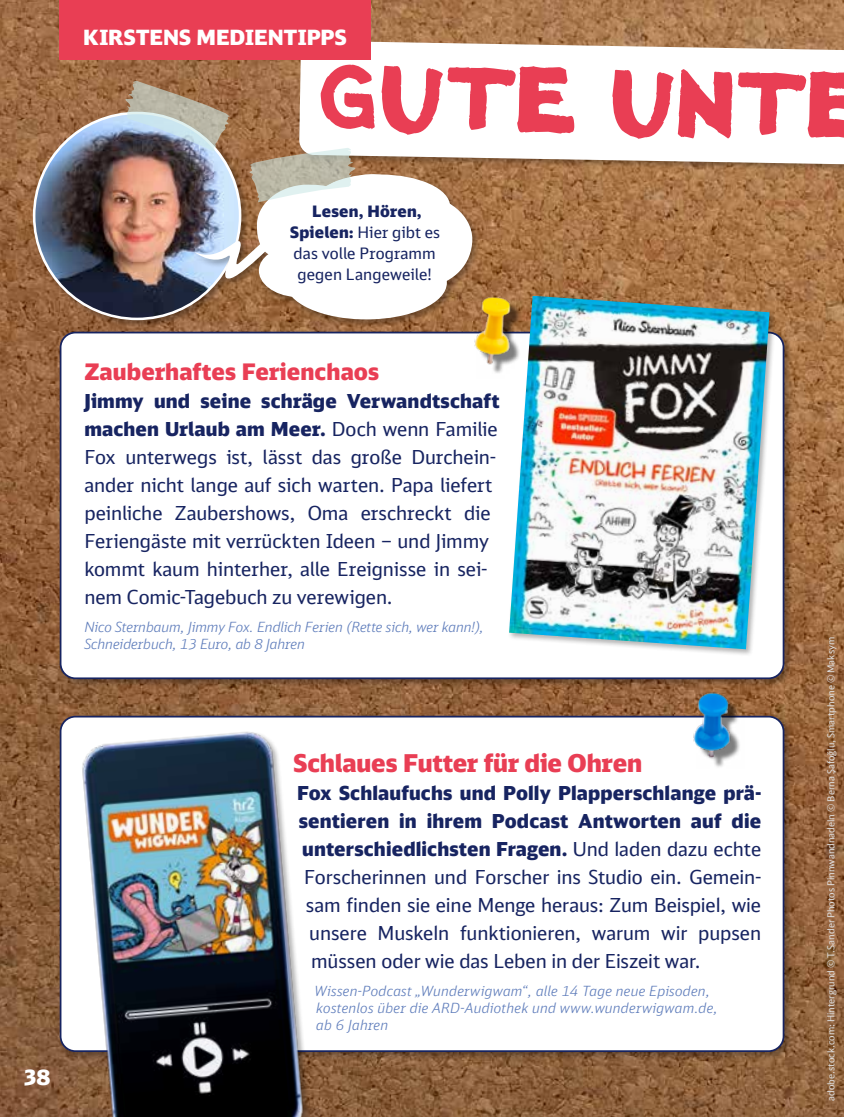
<style>
.page{position:relative;width:844px;height:1117px;background:#fff}
.page>*{position:absolute;margin:0;border:0;box-sizing:border-box;transform-origin:0 0}
.t1{font:78.75px "Black Metal Sans";color:#e93e54}
.t2{font:900 24.5px "DB Head Alternate";letter-spacing:-.005em;color:#e93e54}
.t3{font:900 22.75px "DB Head Alternate";letter-spacing:.005em;color:#e93e54}
.t4{font:900 21px "DB Head Alternate";color:#fff}
.t5{font:900 21px "DB Head";color:#fff}
.t6{font:19.25px/28px "DB Head Alternate";color:#172461}
.t7{font:19.25px "DB Head";letter-spacing:-.005em;color:#172461}
.t8{font:900 19.25px "DB Head";letter-spacing:.01em;color:#172461}
.t9{font:15.75px/21px "DB Head Alternate";letter-spacing:.005em;color:#172461;text-align:center}
.t10{font:italic 300 14px/16.8px "DB Head Alternate";letter-spacing:.02em;color:#5f7dbb}
.t11{font:9.62px "DB Head";color:#e0e0e0}
.s1{font-weight:900}
.s2{font-weight:400}
</style>
<div class="page">
<img style="left:0;top:0;width:843px;height:1116px">
<div style="left:58px;top:713px;width:735px;height:347px;background:#000;opacity:.3"></div>
<div style="left:61px;top:716px;width:722px;height:334px;background:#fff;border-radius:15px"></div>
<div style="left:58px;top:330px;width:735px;height:358px;background:#000;opacity:.3"></div>
<div style="left:61px;top:332px;width:722px;height:346px;background:#fff;border-radius:15px"></div>
<div style="left:60px;top:331px;width:724px;height:348px;border:2px solid #172461;border-radius:15px"></div>
<div style="left:297px;top:39px;width:546px;height:143px;background:#000;opacity:.3"></div>
<svg style="left:299px;top:41px;width:544px;height:133px"></svg>
<div style="left:507px;top:295px;width:269px;height:362px;background:#000;opacity:.3"></div>
<img style="left:509px;top:296px;width:260px;height:353px">
<img style="left:52px;top:695px;width:273px;height:421px">
<div style="left:694px;top:695px;width:55px;height:77px;background:#000;opacity:.51"></div>
<img style="left:687px;top:687px;width:53px;height:76px">
<div style="left:475px;top:292px;width:53px;height:87px;background:#000;opacity:.51"></div>
<img style="left:468px;top:276px;width:51px;height:94px">
<div style="left:60px;top:0;width:310px;height:60px;background:#e93e54"></div>
<div style="left:31px;top:110px;width:219px;height:218px;background:#000;opacity:.3"></div>
<img style="left:34px;top:113px;width:206px;height:206px;border-radius:103px">
<div style="left:193px;top:172px;width:288px;height:156px;background:#000;opacity:.3"></div>
<svg style="left:125px;top:81px;width:347px;height:234px"></svg>
<p class="t5" style="left:25px;top:1063px;width:27px">38</p>
<p class="t4" style="left:83px;top:23px;width:265px">KIRSTENS MEDIENTIPPS</p>
<h1 class="t1" style="left:319px;top:38px;width:552px;rotate:1deg">GUTE UNTE</h1>
<p class="t9" style="left:290px;top:200px;width:151px"><span class="s1">Lesen, Hören,<br>Spielen:</span> Hier gibt es das volle Programm gegen Langeweile!</p>
<p class="t3" style="left:84px;top:356px;width:296px">Zauberhaftes Ferienchaos</p>
<p class="t6" style="left:84px;top:386px;width:416px"><span class="s1">Jimmy und seine schräge Verwandtschaft machen Urlaub am Meer.</span> Doch wenn Familie Fox unterwegs ist, lässt das große Durchein&shy;ander nicht lange auf sich warten. Papa liefert peinliche Zaubershows, Oma erschreckt die Feriengäste mit verrückten Ideen – und Jimmy kommt kaum hinterher, alle Ereignisse in sei&shy;nem Comic-Tagebuch zu verewigen.</p>
<p class="t10" style="left:84px;top:618px;width:401px">Nico Sternbaum, Jimmy Fox. Endlich Ferien (Rette sich, wer kann!),<br>Schneiderbuch, 13 Euro, ab 8 Jahren</p>
<p class="t2" style="left:293px;top:747px;width:350px">Schlaues Futter für die Ohren</p>
<p class="t8" style="left:297px;top:780px;width:465px">Fox Schlaufuchs und Polly Plapperschlange prä-</p>
<p class="t8" style="left:299px;top:808px;width:464px">sentieren in ihrem Podcast Antworten auf die</p>
<p class="t8" style="left:302px;top:836px;width:460px">unterschiedlichsten Fragen. <span class="s2">Und laden dazu echte</span></p>
<p class="t7" style="left:304px;top:864px;width:458px">Forscherinnen und Forscher ins Studio ein. Gemein-</p>
<p class="t7" style="left:306px;top:892px;width:456px">sam finden sie eine Menge heraus: Zum Beispiel, wie</p>
<p class="t7" style="left:309px;top:920px;width:453px">unsere Muskeln funktionieren, warum wir pupsen</p>
<p class="t7" style="left:311px;top:948px;width:391px">müssen oder wie das Leben in der Eiszeit war.</p>
<p class="t10" style="left:314px;top:982px;width:404px">Wissen-Podcast „Wunderwigwam“, alle 14 Tage neue Episoden, kostenlos über die ARD-Audiothek und www.wunderwigwam.de, ab 6 Jahren</p>
<p class="t11" style="left:824px;top:1100px;width:465px;rotate:-90deg">adobe.stock.com: Hintergrund © T.Sander Photos Pinnwandnadeln © Berna Şafoğlu, Smartphone © Maksym</p>
</div>
